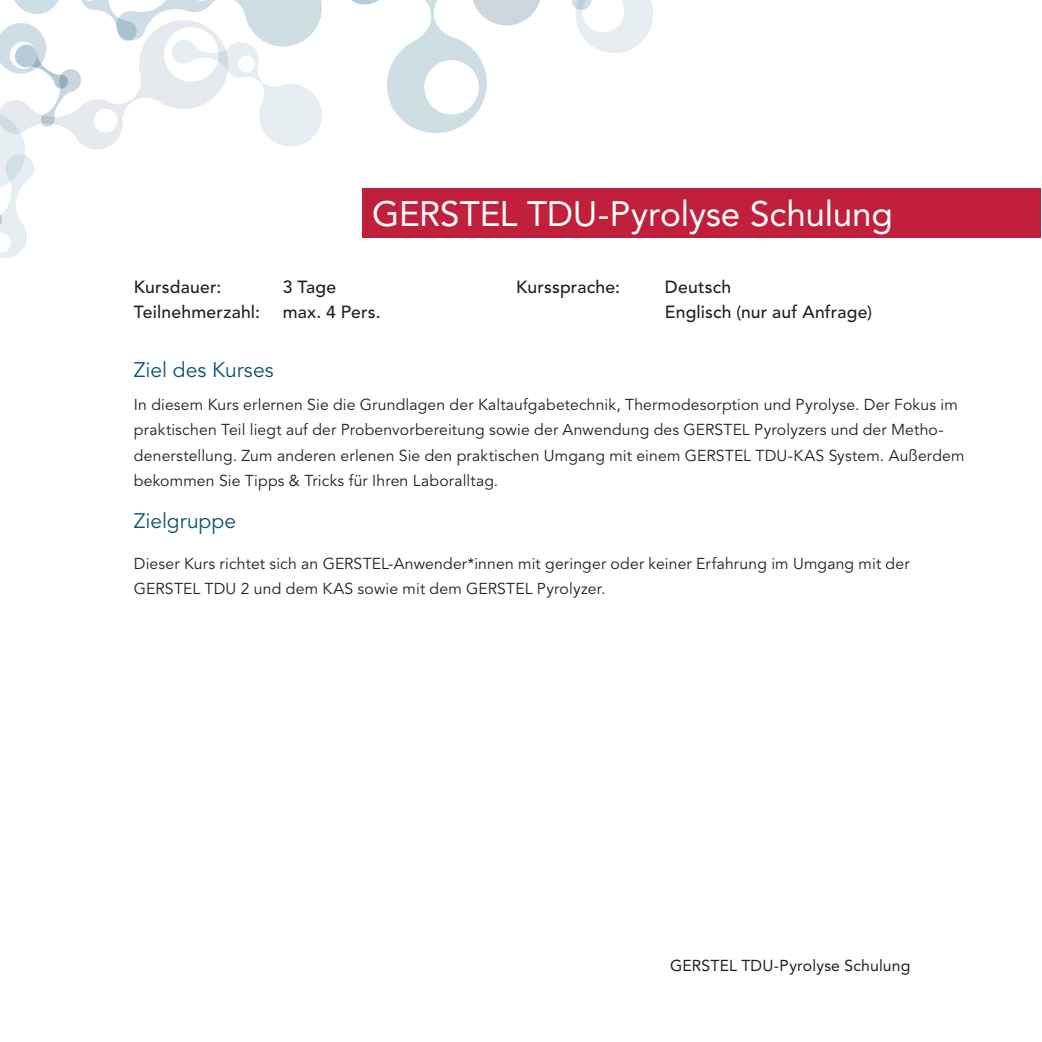
<style>
.page{position:relative;width:1042px;height:1042px;background:#fff}
.page>*{position:absolute;margin:0;border:0;box-sizing:border-box;transform-origin:0 0}
.t1{font:35px "Avenir LT Pro";letter-spacing:-.005em;color:#fff}
.t2{font:21px "Avenir LT Pro";color:#0f5374}
.t3{font:500 17.5px/25.2px "Avenir LT Pro";letter-spacing:.01em;color:#231f20}
.t4{font:15.75px/25px "Avenir LT Pro";letter-spacing:.01em;color:#231f20}
.t5{font:15.75px "Avenir LT Pro";letter-spacing:.01em;color:#231f20}
</style>
<div class="page">
<svg style="left:572px;top:0;width:81px;height:53px"></svg>
<svg style="left:0;top:0;width:546px;height:258px"></svg>
<div style="left:362px;top:189px;width:678px;height:49px;background:#c0203b"></div>
<h1 class="t1" style="left:372px;top:192px;width:522px">GERSTEL TDU-Pyrolyse Schulung</h1>
<p class="t3" style="left:134px;top:275px;width:89px">Kursdauer:</p>
<p class="t3" style="left:283px;top:275px;width:55px">3 Tage</p>
<p class="t3" style="left:134px;top:300px;width:127px">Teilnehmerzahl:</p>
<p class="t3" style="left:283px;top:300px;width:99px">max. 4 Pers.</p>
<p class="t3" style="left:516px;top:275px;width:105px">Kurssprache:</p>
<p class="t3" style="left:665px;top:275px;width:208px">Deutsch<br>Englisch (nur auf Anfrage)</p>
<h2 class="t2" style="left:134px;top:357px;width:141px">Ziel des Kurses</h2>
<p class="t4" style="left:134px;top:393px;width:832px">In diesem Kurs erlernen Sie die Grundlagen der Kaltaufgabetechnik, Thermodesorption und Pyrolyse. Der Fokus im praktischen Teil liegt auf der Probenvorbereitung sowie der Anwendung des GERSTEL Pyrolyzers und der Metho&shy;denerstellung. Zum anderen erlenen Sie den praktischen Umgang mit einem GERSTEL TDU-KAS System. Außerdem bekommen Sie Tipps &amp; Tricks für Ihren Laboralltag.</p>
<h2 class="t2" style="left:134px;top:508px;width:104px">Zielgruppe</h2>
<p class="t4" style="left:134px;top:552px;width:777px">Dieser Kurs richtet sich an GERSTEL-Anwender*innen mit geringer oder keiner Erfahrung im Umgang mit der<br>GERSTEL TDU 2 und dem KAS sowie mit dem GERSTEL Pyrolyzer.</p>
<p class="t5" style="left:670px;top:956px;width:242px">GERSTEL TDU-Pyrolyse Schulung</p>
</div>
